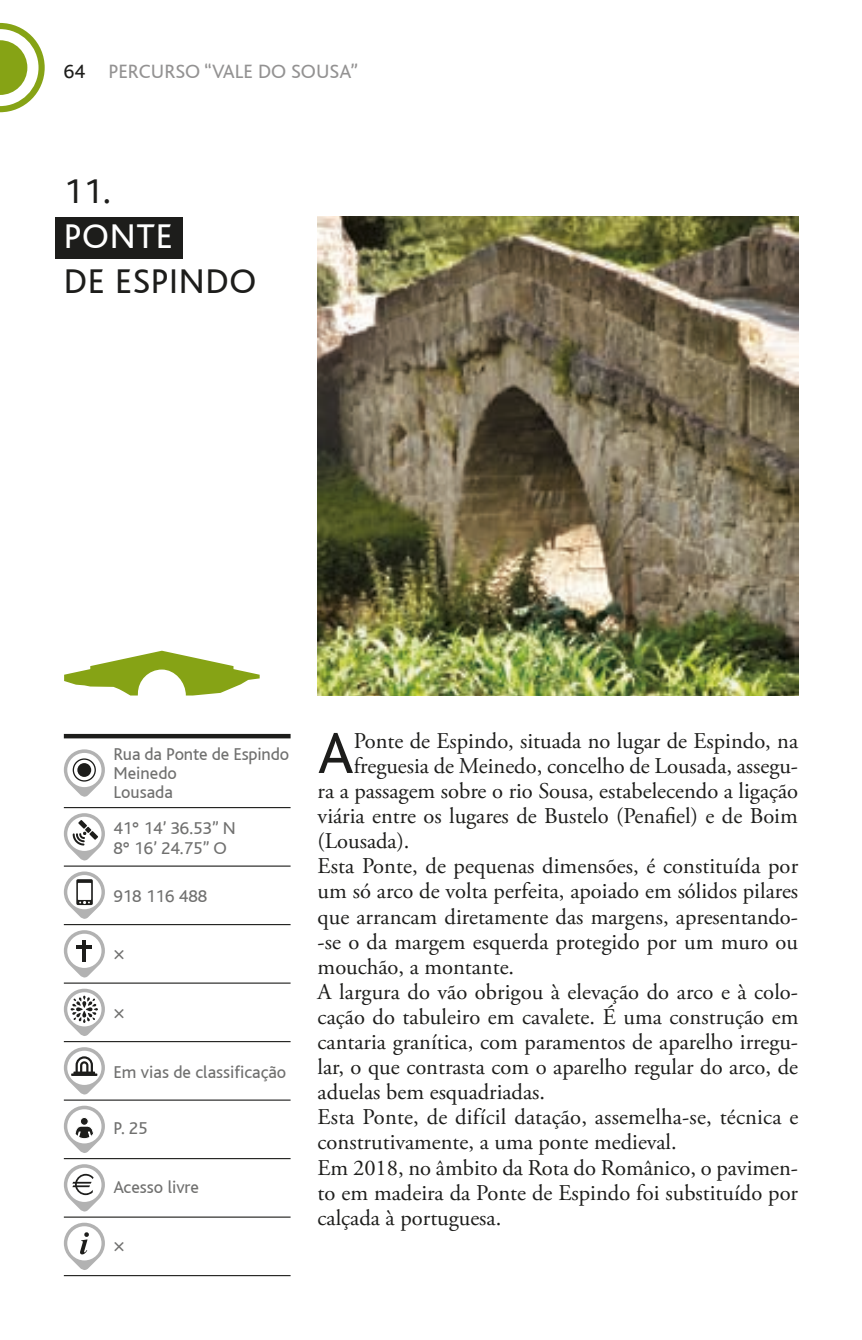
<style>
.page{position:relative;width:862px;height:1340px;background:#fff}
.page>*{position:absolute;margin:0;border:0;box-sizing:border-box;transform-origin:0 0}
.t1{font:60.52px "Bliss";color:#1d1d1b}
.t2{font:36px "Bliss";letter-spacing:.02em;color:#1d1d1b}
.t3{font:36px "Bliss";letter-spacing:.02em;color:#fff}
.t4{font:22.5px "Adobe Garamond Pro";color:#1d1d1b}
.t5{font:20.25px "Bliss";color:#939292}
.t6{font:18px/19.1px "Bliss";color:#70706f}
.s1{color:#1d1d1b}
</style>
<div class="page">
<svg style="left:0;top:23px;width:45px;height:89px"></svg>
<svg style="left:64px;top:650px;width:195px;height:45px"></svg>
<img style="left:317px;top:217px;width:480px;height:478px">
<hr style="left:64px;top:734px;width:226px;height:4px;background:#1d1d1b">
<hr style="left:64px;top:807px;width:226px;height:1px;background:#1d1d1b">
<hr style="left:64px;top:865px;width:226px;height:1px;background:#1d1d1b">
<hr style="left:64px;top:924px;width:226px;height:1px;background:#1d1d1b">
<hr style="left:64px;top:982px;width:226px;height:1px;background:#1d1d1b">
<hr style="left:64px;top:1041px;width:226px;height:1px;background:#1d1d1b">
<hr style="left:64px;top:1099px;width:226px;height:1px;background:#1d1d1b">
<hr style="left:64px;top:1158px;width:226px;height:1px;background:#1d1d1b">
<hr style="left:64px;top:1216px;width:226px;height:1px;background:#1d1d1b">
<hr style="left:64px;top:1274px;width:226px;height:2px;background:#1d1d1b">
<svg style="left:64px;top:871px;width:41px;height:48px"></svg>
<svg style="left:64px;top:813px;width:41px;height:48px"></svg>
<svg style="left:64px;top:749px;width:41px;height:48px"></svg>
<svg style="left:64px;top:930px;width:41px;height:48px"></svg>
<svg style="left:64px;top:988px;width:41px;height:48px"></svg>
<svg style="left:64px;top:1047px;width:41px;height:48px"></svg>
<svg style="left:64px;top:1105px;width:41px;height:48px"></svg>
<svg style="left:64px;top:1164px;width:41px;height:48px"></svg>
<svg style="left:64px;top:1222px;width:41px;height:48px"></svg>
<div style="left:55px;top:217px;width:128px;height:41px;background:#1d1d1b"></div>
<p class="t5" style="left:64px;top:61px;width:296px"><span class="s1">64</span> PERCURSO “VALE DO SOUSA”</p>
<h2 class="t2" style="left:64px;top:172px;width:48px">11.</h2>
<h2 class="t3" style="left:64px;top:217px;width:110px">PONTE</h2>
<h2 class="t2" style="left:64px;top:262px;width:194px">DE ESPINDO</h2>
<p class="t6" style="left:113px;top:744px;width:177px">Rua da Ponte de Espindo<br>Meinedo<br>Lousada</p>
<p class="t6" style="left:113px;top:819px;width:124px">41° 14’ 36.53” N<br>8° 16’ 24.75” O</p>
<p class="t6" style="left:113px;top:886px;width:95px">918 116 488</p>
<p class="t6" style="left:113px;top:943px;width:13px">×</p>
<p class="t6" style="left:113px;top:1002px;width:13px">×</p>
<p class="t6" style="left:113px;top:1062px;width:174px">Em vias de classificação</p>
<p class="t6" style="left:113px;top:1118px;width:36px">P. 25</p>
<p class="t6" style="left:113px;top:1177px;width:87px">Acesso livre</p>
<p class="t6" style="left:113px;top:1236px;width:13px">×</p>
<h1 class="t1" style="left:317px;top:721px;width:38px">A</h1>
<p class="t4" style="left:353px;top:727px;width:445px">Ponte de Espindo, situada no lugar de Espindo, na</p>
<p class="t4" style="left:353px;top:752px;width:445px">freguesia de Meinedo, concelho de Lousada, assegu-</p>
<p class="t4" style="left:317px;top:777px;width:482px">ra a passagem sobre o rio Sousa, estabelecendo a ligação</p>
<p class="t4" style="left:317px;top:802px;width:481px">viária entre os lugares de Bustelo (Penafiel) e de Boim</p>
<p class="t4" style="left:317px;top:827px;width:93px">(Lousada).</p>
<p class="t4" style="left:317px;top:852px;width:482px">Esta Ponte, de pequenas dimensões, é constituída por</p>
<p class="t4" style="left:317px;top:877px;width:482px">um só arco de volta perfeita, apoiado em sólidos pilares</p>
<p class="t4" style="left:317px;top:903px;width:481px">que arrancam diretamente das margens, apresentando-</p>
<p class="t4" style="left:317px;top:928px;width:481px">-se o da margem esquerda protegido por um muro ou</p>
<p class="t4" style="left:317px;top:953px;width:198px">mouchão, a montante.</p>
<p class="t4" style="left:317px;top:978px;width:481px">A largura do vão obrigou à elevação do arco e à colo-</p>
<p class="t4" style="left:317px;top:1003px;width:482px">cação do tabuleiro em cavalete. É uma construção em</p>
<p class="t4" style="left:317px;top:1028px;width:481px">cantaria granítica, com paramentos de aparelho irregu-</p>
<p class="t4" style="left:317px;top:1053px;width:482px">lar, o que contrasta com o aparelho regular do arco, de</p>
<p class="t4" style="left:317px;top:1078px;width:229px">aduelas bem esquadriadas.</p>
<p class="t4" style="left:317px;top:1103px;width:482px">Esta Ponte, de difícil datação, assemelha-se, técnica e</p>
<p class="t4" style="left:317px;top:1128px;width:360px">construtivamente, a uma ponte medieval.</p>
<p class="t4" style="left:317px;top:1153px;width:481px">Em 2018, no âmbito da Rota do Românico, o pavimen-</p>
<p class="t4" style="left:317px;top:1178px;width:481px">to em madeira da Ponte de Espindo foi substituído por</p>
<p class="t4" style="left:317px;top:1204px;width:185px">calçada à portuguesa.</p>
</div>
